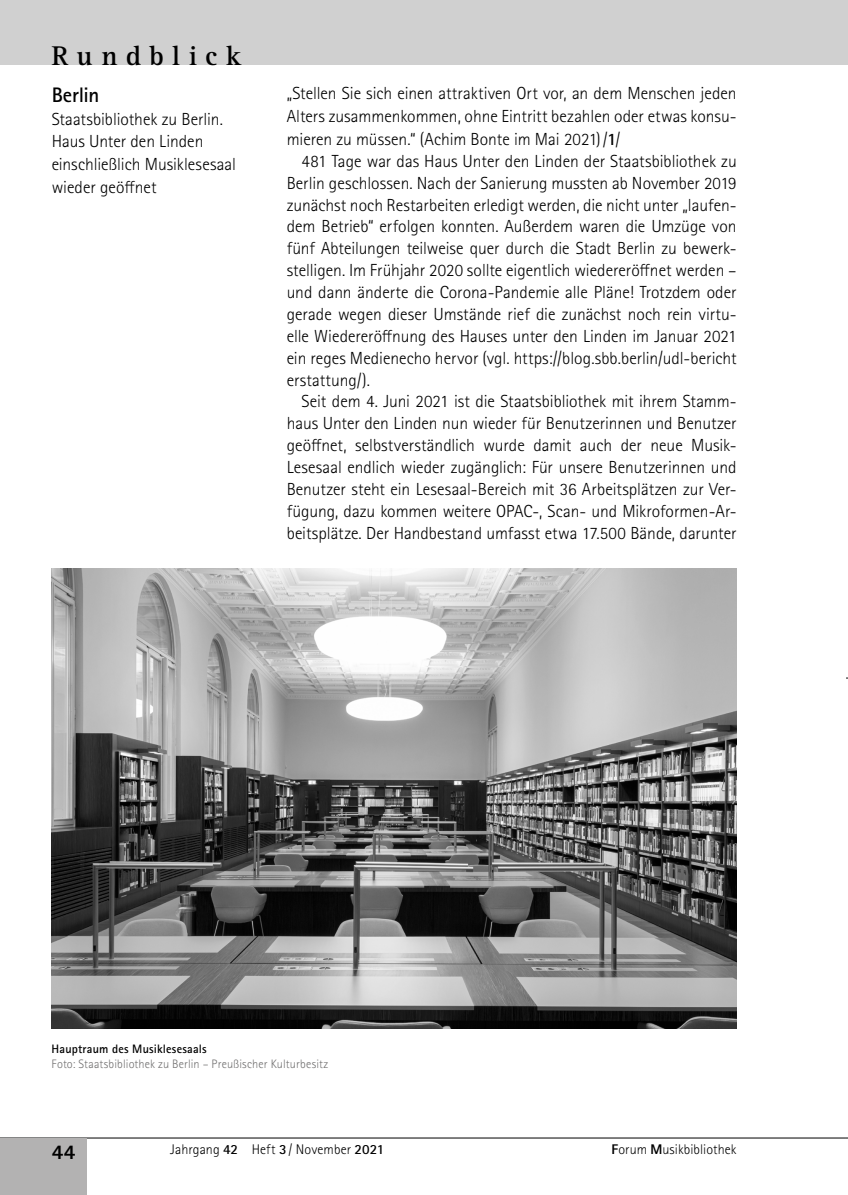
<style>
.page{position:relative;width:848px;height:1195px;background:#fff}
.page>*{position:absolute;margin:0;border:0;box-sizing:border-box;transform-origin:0 0}
.t1{font:700 28px "Rotis Serif Pro";letter-spacing:.305em;color:#000}
.Überschrift__Rundbli{font:700 21px "Rotis Sans Serif Pro";letter-spacing:-.015em;color:#000}
.t2{font:800 21px "Rotis Sans Serif Pro";color:#000}
.Absatz_mit_Einzug{font:300 17.5px/21.9px "Rotis Sans Serif Pro";color:#000;text-align:justify}
.Absatz_ohne_Einzug{font:300 17.5px/22.8px "Rotis Sans Serif Pro";letter-spacing:-.005em;color:#000;text-align:justify}
.Überschrift__Rundbli-2{font:300 17.5px/22.8px "Rotis Sans Serif Pro";letter-spacing:-.005em;color:#000}
.t3{font:300 14px "Rotis Sans Serif Pro";letter-spacing:.005em;color:#000}
.Unterschrift{font:300 12.25px "Rotis Sans Serif Pro";letter-spacing:.01em;color:#706f6f}
.Unterschrift-2{font:700 12.25px "Rotis Sans Serif Pro";letter-spacing:.015em;color:#000}
.s1{font-weight:700}
.s2{font-weight:800}
</style>
<div class="page">
<hr style="left:0;top:1137px;width:845px;height:1px;background:#000">
<div style="left:0;top:1138px;width:86px;height:57px;background:#b3b2b2"></div>
<hr style="left:845px;top:0;width:2px;height:65px;background:#d0d0d0">
<div style="left:0;top:0;width:845px;height:65px;background:#d0d0d0"></div>
<img style="left:51px;top:568px;width:685px;height:460px">
<h1 class="t1" style="left:52px;top:39px;width:191px">Rundblick</h1>
<p class="Überschrift__Rundbli" style="left:52px;top:82px;width:49px">Berlin</p>
<p class="Überschrift__Rundbli-2" style="left:52px;top:108px;width:186px">Staatsbibliothek zu Berlin.<br>Haus Unter den Linden einschließlich Musiklesesaal wieder geöffnet</p>
<p class="Absatz_ohne_Einzug" style="left:286px;top:82px;width:451px">„Stellen Sie sich einen attraktiven Ort vor, an dem Menschen jeden Alters zusammenkommen, ohne Eintritt bezahlen oder etwas konsu&shy;mieren zu müssen.“ (Achim Bonte im Mai 2021)/<span class="s1">1</span>/</p>
<p class="Absatz_mit_Einzug" style="left:286px;top:150px;width:451px;text-indent:15px">481 Tage war das Haus Unter den Linden der Staatsbibliothek zu Berlin geschlossen. Nach der Sanierung mussten ab November 2019 zunächst noch Restarbeiten erledigt werden, die nicht unter „laufen&shy;dem Betrieb“ erfolgen konnten. Außerdem waren die Umzüge von fünf Abteilungen teilweise quer durch die Stadt Berlin zu bewerk&shy;stelligen. Im Frühjahr 2020 sollte eigentlich wiedereröffnet werden – und dann änderte die Corona-Pandemie alle Pläne! Trotzdem oder gerade wegen dieser Umstände rief die zunächst noch rein virtu&shy;elle Wiedereröffnung des Hauses unter den Linden im Januar 2021 ein reges Medienecho hervor (vgl. https://blog.sbb.berlin/udl-bericht erstattung/).</p>
<p class="Absatz_mit_Einzug" style="left:286px;top:391px;width:451px;text-indent:15px">Seit dem 4. Juni 2021 ist die Staatsbibliothek mit ihrem Stamm&shy;haus Unter den Linden nun wieder für Benutzerinnen und Benutzer geöffnet, selbstverständlich wurde damit auch der neue Musik-Lesesaal endlich wieder zugänglich: Für unsere Benutzerinnen und Benutzer steht ein Lesesaal-Bereich mit 36 Arbeitsplätzen zur Ver&shy;fügung, dazu kommen weitere OPAC-, Scan- und Mikroformen-Ar&shy;beitsplätze. Der Handbestand umfasst etwa 17.500 Bände, darunter</p>
<p class="Unterschrift-2" style="left:52px;top:1040px;width:156px">Hauptraum des Musiklesesaals</p>
<p class="Unterschrift" style="left:52px;top:1057px;width:278px">Foto: Staatsbibliothek zu Berlin – Preußischer Kulturbesitz</p>
<p class="t2" style="left:52px;top:1138px;width:25px">44</p>
<p class="t3" style="left:170px;top:1141px;width:215px">Jahrgang <span class="s1">42</span> Heft <span class="s1">3</span> / November <span class="s1">2021</span></p>
<p class="t3" style="left:611px;top:1141px;width:127px"><span class="s2">F</span>orum <span class="s2">M</span>usikbibliothek</p>
</div>
